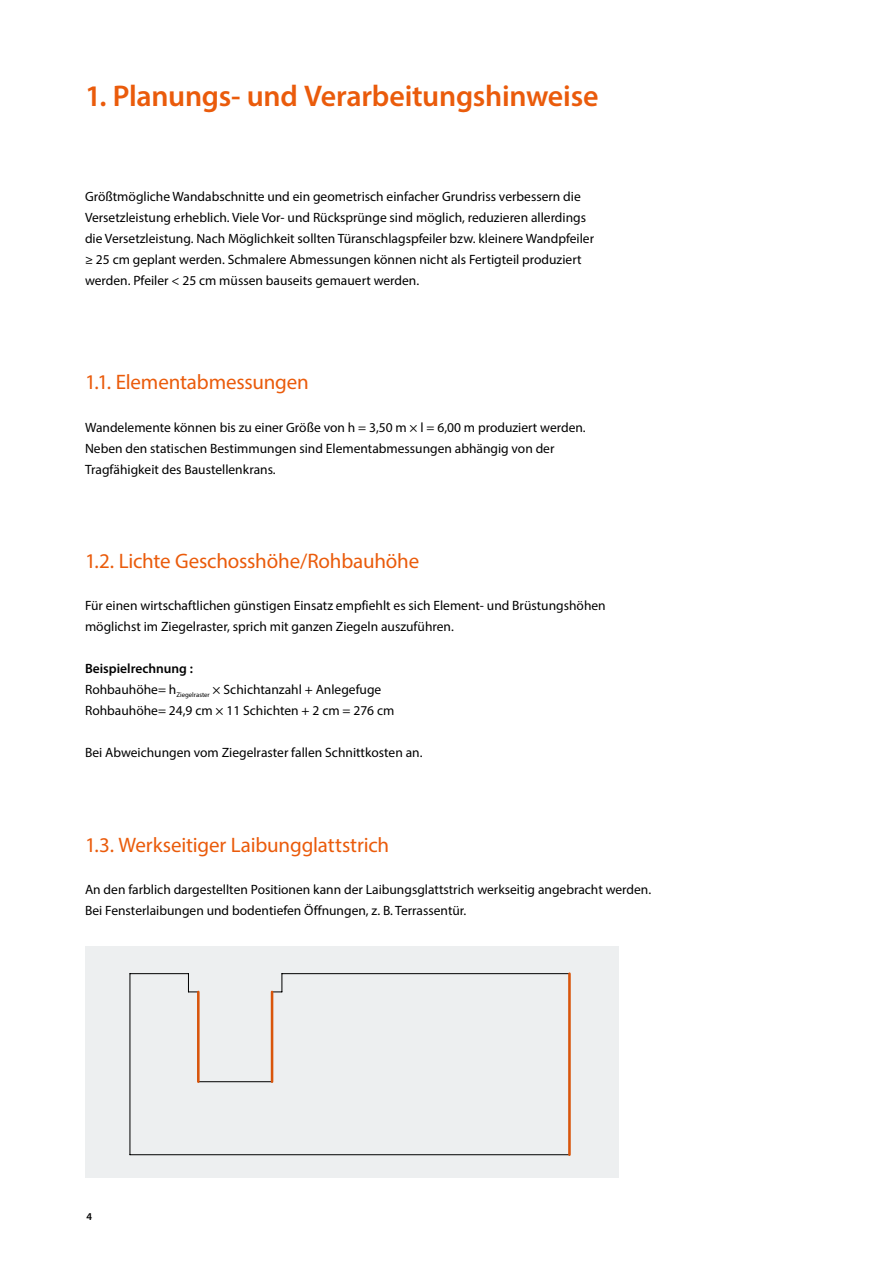
<style>
.page{position:relative;width:893px;height:1263px;background:#fff}
.page>*{position:absolute;margin:0;border:0;box-sizing:border-box;transform-origin:0 0}
.t1{font:600 30px "Myriad Pro";letter-spacing:-.01em;color:#ea5b0b}
.t2{font:21px "Myriad Pro";letter-spacing:-.005em;color:#ea5b0b}
.t3{font:13.5px/21px "Myriad Pro";color:#000}
.t4{font:600 10.5px "Myriad Pro";color:#000}
.s1{font-weight:600}
</style>
<div class="page">
<div style="left:85px;top:946px;width:534px;height:231px;background:#edeff0"></div>
<hr style="left:130px;top:974px;width:1px;height:181px;background:#000">
<hr style="left:130px;top:973px;width:58px;height:1px;background:#000">
<svg style="left:188px;top:974px;width:10px;height:19px"></svg>
<hr style="left:198px;top:1081px;width:74px;height:1px;background:#000">
<svg style="left:272px;top:974px;width:11px;height:19px"></svg>
<hr style="left:130px;top:1154px;width:439px;height:1px;background:#000">
<hr style="left:282px;top:973px;width:287px;height:1px;background:#000">
<hr style="left:271px;top:992px;width:2px;height:90px;background:#ea5b0c">
<hr style="left:197px;top:992px;width:3px;height:90px;background:#ea5b0c">
<hr style="left:568px;top:974px;width:3px;height:181px;background:#ea5b0c">
<h1 class="t1" style="left:85px;top:77px;width:515px">1. Planungs- und Verarbeitungshinweise</h1>
<p class="t3" style="left:85px;top:185px;width:511px">Größtmögliche Wandabschnitte und ein geometrisch einfacher Grundriss verbessern die Versetzleistung erheblich. Viele Vor- und Rücksprünge sind möglich, reduzieren allerdings die Versetzleistung. Nach Möglichkeit sollten Türanschlagspfeiler bzw. kleinere Wandpfeiler ≥ 25 cm geplant werden. Schmalere Abmessungen können nicht als Fertigteil produziert werden. Pfeiler &lt; 25 cm müssen bauseits gemauert werden.</p>
<h2 class="t2" style="left:85px;top:369px;width:225px">1.1. Elementabmessungen</h2>
<p class="t3" style="left:85px;top:416px;width:501px">Wandelemente können bis zu einer Größe von h = 3,50 m × l = 6,00 m produziert werden.<br>Neben den statischen Bestimmungen sind Elementabmessungen abhängig von der<br>Tragfähigkeit des Baustellenkrans.</p>
<h2 class="t2" style="left:85px;top:548px;width:336px">1.2. Lichte Geschosshöhe/Rohbauhöhe</h2>
<p class="t3" style="left:85px;top:595px;width:522px">Für einen wirtschaftlichen günstigen Einsatz empfiehlt es sich Element- und Brüstungshöhen möglichst im Ziegelraster, sprich mit ganzen Ziegeln auszuführen.</p>
<p class="t3" style="left:85px;top:658px;width:311px"><span class="s1">Beispielrechnung :<br></span>Rohbauhöhe= h<sub>Ziegelraster</sub> × Schichtanzahl + Anlegefuge<br>Rohbauhöhe= 24,9 cm × 11 Schichten + 2 cm = 276 cm</p>
<p class="t3" style="left:85px;top:742px;width:338px">Bei Abweichungen vom Ziegelraster fallen Schnittkosten an.</p>
<h2 class="t2" style="left:85px;top:832px;width:306px">1.3. Werkseitiger Laibungglattstrich</h2>
<p class="t3" style="left:85px;top:878px;width:566px">An den farblich dargestellten Positionen kann der Laibungsglattstrich werkseitig angebracht werden.<br>Bei Fensterlaibungen und bodentiefen Öffnungen, z. B. Terrassentür.</p>
<p class="t4" style="left:87px;top:1210px;width:7px">4</p>
</div>
